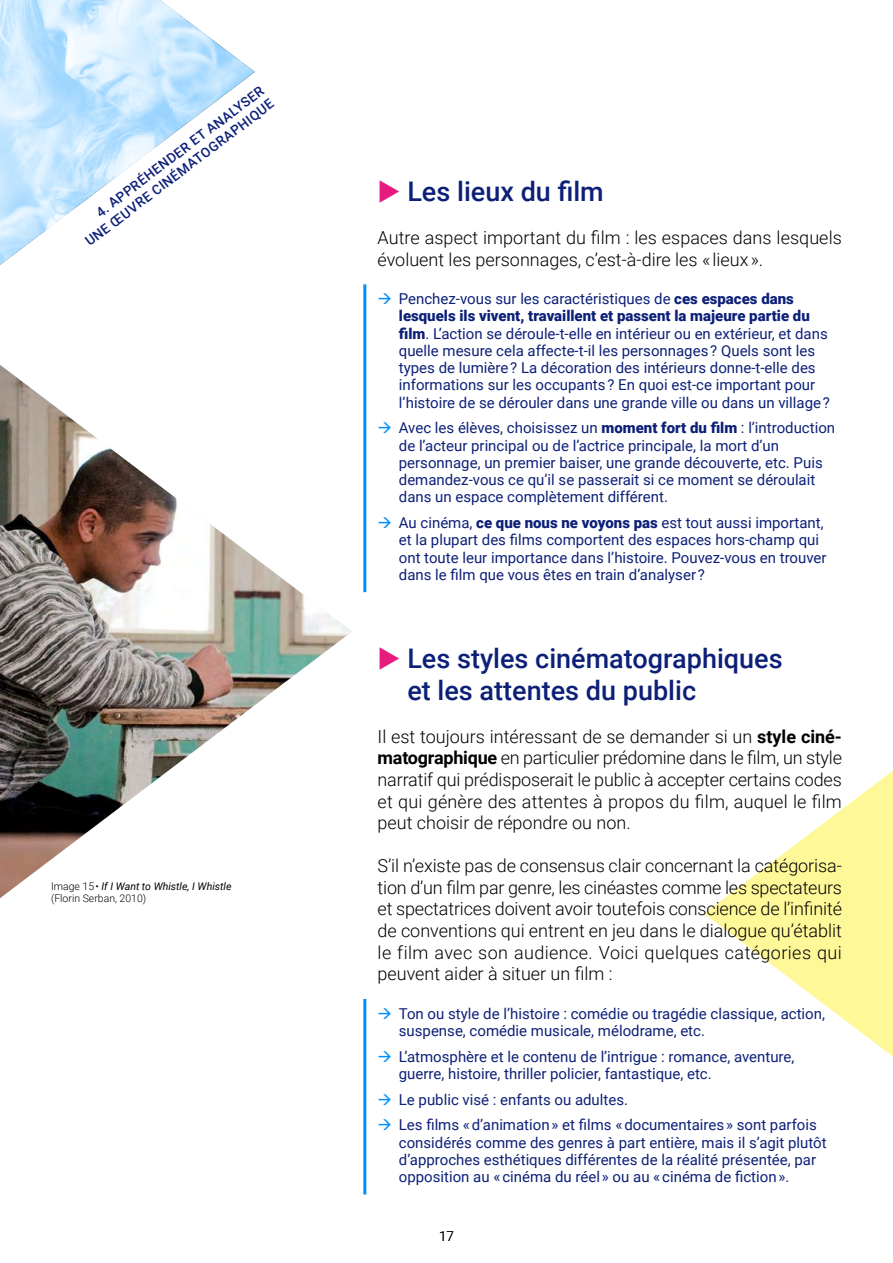
<style>
.page{position:relative;width:893px;height:1263px;background:#fff}
.page>*{position:absolute;margin:0;border:0;box-sizing:border-box;transform-origin:0 0}
.t1{font:500 27px/32.4px "Roboto";color:#0d2078}
.t2{font:300 18px/21.6px "Roboto";letter-spacing:.005em;color:#000;text-align:justify}
.t3{font:15px/17.2px "Roboto";color:#0d2078}
.t4{font:500 13.5px/16.2px "Roboto";color:#0d2078;text-align:right}
.t5{font:300 13.5px "Roboto";color:#000}
.t6{font:300 10.5px/12.6px "Roboto";color:#000}
.s1{font-weight:400;font-style:italic}
.s2{font-weight:900}
.s3{font-weight:700}
</style>
<div class="page">
<svg style="left:704px;top:770px;width:189px;height:286px"></svg>
<img style="left:0;top:0;width:255px;height:265px">
<hr style="left:363px;top:284px;width:3px;height:308px;background:#008ffa">
<hr style="left:363px;top:999px;width:3px;height:195px;background:#008ffa">
<img style="left:0;top:365px;width:352px;height:533px">
<p class="t4" style="left:72px;top:222px;width:234px;rotate:-37deg">4. APPRÉHENDER ET ANALYSER<br>UNE ŒUVRE CINÉMATOGRAPHIQUE</p>
<p class="t6" style="left:51px;top:879px;width:182px">Image 15 • <span class="s1">If I Want to Whistle, I Whistle </span>(Florin Serban, 2010)</p>
<h1 class="t1" style="left:407px;top:174px;width:198px">Les lieux du film</h1>
<p class="t2" style="left:378px;top:226px;width:466px">Autre aspect important du film : les espaces dans lesquels évoluent les personnages, c’est-à-dire les « lieux ».</p>
<p class="t3" style="left:399px;top:290px;width:433px">Penchez-vous sur les caractéristiques de <span class="s2">ces espaces dans lesquels ils vivent, travaillent et passent la majeure partie du film</span>. L’action se déroule-t-elle en intérieur ou en extérieur, et dans quelle mesure cela affecte-t-il les personnages ? Quels sont les types de lumière ? La décoration des intérieurs donne-t-elle des informations sur les occupants ? En quoi est-ce important pour l’histoire de se dérouler dans une grande ville ou dans un village ?</p>
<p class="t3" style="left:399px;top:419px;width:438px">Avec les élèves, choisissez un <span class="s2">moment fort du film</span> : l’introduction de l’acteur principal ou de l’actrice principale, la mort d’un personnage, un premier baiser, une grande découverte, etc. Puis demandez-vous ce qu’il se passerait si ce moment se déroulait dans un espace complètement différent.</p>
<p class="t3" style="left:399px;top:514px;width:429px">Au cinéma, <span class="s2">ce que nous ne voyons pas</span> est tout aussi important, et la plupart des films comportent des espaces hors-champ qui ont toute leur importance dans l’histoire. Pouvez-vous en trouver dans le film que vous êtes en train d’analyser ?</p>
<h1 class="t1" style="left:407px;top:641px;width:377px">Les styles cinématographiques et les attentes du public</h1>
<p class="t2" style="left:378px;top:725px;width:466px">Il est toujours intéressant de se demander si un <span class="s3">style ciné&shy;matographique</span> en particulier prédomine dans le film, un style narratif qui prédisposerait le public à accepter certains codes et qui génère des attentes à propos du film, auquel le film peut choisir de répondre ou non.</p>
<p class="t2" style="left:378px;top:854px;width:466px">S’il n’existe pas de consensus clair concernant la catégorisa&shy;tion d’un film par genre, les cinéastes comme les spectateurs et spectatrices doivent avoir toutefois conscience de l’infinité de conventions qui entrent en jeu dans le dialogue qu’établit le film avec son audience. Voici quelques catégories qui peuvent aider à situer un film :</p>
<p class="t3" style="left:399px;top:1004px;width:428px">Ton ou style de l’histoire : comédie ou tragédie classique, action, suspense, comédie musicale, mélodrame, etc.</p>
<p class="t3" style="left:399px;top:1047px;width:397px">L’atmosphère et le contenu de l’intrigue : romance, aventure, guerre, histoire, thriller policier, fantastique, etc.</p>
<p class="t3" style="left:399px;top:1086px;width:419px;line-height:25.8px">Le public visé : enfants ou adultes.<br>Les films « d’animation » et films « documentaires » sont parfois</p>
<p class="t3" style="left:399px;top:1133px;width:429px">considérés comme des genres à part entière, mais il s’agit plutôt d’approches esthétiques différentes de la réalité présentée, par opposition au « cinéma du réel » ou au « cinéma de fiction ».</p>
<p class="t5" style="left:439px;top:1227px;width:16px">17</p>
</div>
